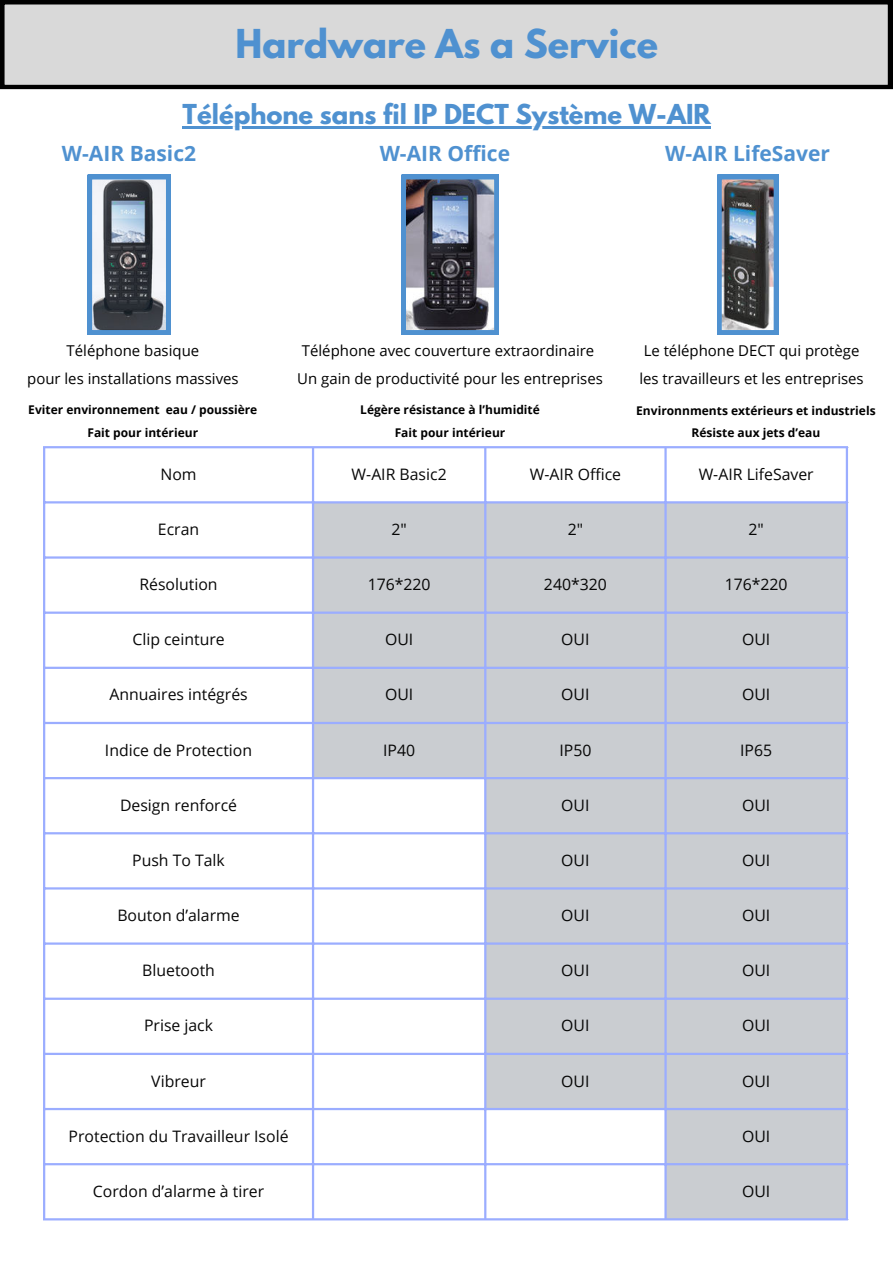
<style>
.page{position:relative;width:894px;height:1264px;background:#fff}
.page>*{position:absolute;margin:0;border:0;box-sizing:border-box;transform-origin:0 0}
.t1{font:700 35.25px "League Spartan";color:#4f91d0}
.t2{font:700 24.3px "League Spartan";color:#4f91d0}
.t3{font:700 21px "Open Sans";color:#4f91d0}
.t4{font:15.75px "Open Sans";color:#000}
.t5{font:15px/28.2px "Open Sans";color:#000;text-align:center}
.t6{font:700 12px/22.5px "Open Sans";color:#000;text-align:center}
</style>
<div class="page">
<svg style="left:0;top:0;width:892px;height:89px;background:#c1c1c1"></svg>
<svg style="left:88px;top:175px;width:82px;height:159px"></svg>
<img style="left:401px;top:175px;width:97px;height:159px">
<img style="left:717px;top:175px;width:60px;height:159px">
<hr style="left:182px;top:127px;width:528px;height:2px;background:#4f91d0">
<svg style="left:314px;top:503px;width:531px;height:715px;fill:#cacdd1"></svg>
<hr style="left:43px;top:448px;width:2px;height:770px;background:#99acff">
<hr style="left:312px;top:448px;width:2px;height:770px;background:#99acff">
<hr style="left:484px;top:448px;width:2px;height:770px;background:#99acff">
<hr style="left:664px;top:448px;width:2px;height:770px;background:#99acff">
<hr style="left:845px;top:448px;width:2px;height:770px;background:#99acff">
<hr style="left:43px;top:446px;width:804px;height:2px;background:#99acff">
<hr style="left:43px;top:501px;width:804px;height:2px;background:#99acff">
<hr style="left:43px;top:556px;width:804px;height:2px;background:#99acff">
<hr style="left:43px;top:611px;width:804px;height:3px;background:#99acff">
<hr style="left:43px;top:666px;width:804px;height:3px;background:#99acff">
<hr style="left:43px;top:722px;width:804px;height:2px;background:#99acff">
<hr style="left:43px;top:777px;width:804px;height:2px;background:#99acff">
<hr style="left:43px;top:832px;width:804px;height:2px;background:#99acff">
<hr style="left:43px;top:887px;width:804px;height:2px;background:#99acff">
<hr style="left:43px;top:942px;width:804px;height:2px;background:#99acff">
<hr style="left:43px;top:997px;width:804px;height:2px;background:#99acff">
<hr style="left:43px;top:1052px;width:804px;height:3px;background:#99acff">
<hr style="left:43px;top:1107px;width:804px;height:3px;background:#99acff">
<hr style="left:43px;top:1163px;width:804px;height:2px;background:#99acff">
<hr style="left:43px;top:1218px;width:804px;height:2px;background:#99acff">
<h1 class="t1" style="left:235px;top:16px;width:424px">Hardware As a Service</h1>
<h2 class="t2" style="left:182px;top:96px;width:529px">Téléphone sans fil IP DECT Système W-AIR</h2>
<h3 class="t3" style="left:62px;top:138px;width:136px">W-AIR Basic2</h3>
<h3 class="t3" style="left:379px;top:138px;width:132px">W-AIR Office</h3>
<h3 class="t3" style="left:665px;top:138px;width:166px">W-AIR LifeSaver</h3>
<p class="t5" style="left:27px;top:336px;width:213px">Téléphone basique<br>pour les installations massives</p>
<p class="t6" style="left:28px;top:398px;width:230px">Eviter environnement eau / poussière<br>Fait pour intérieur</p>
<p class="t5" style="left:297px;top:336px;width:307px">Téléphone avec couverture extraordinaire<br>Un gain de productivité pour les entreprises</p>
<p class="t6" style="left:360px;top:398px;width:181px">Légère résistance à l’humidité<br>Fait pour intérieur</p>
<p class="t5" style="left:639px;top:336px;width:226px;text-align:left">Le téléphone DECT qui protège les travailleurs et les entreprises</p>
<p class="t6" style="left:636px;top:399px;width:241px;line-height:22px">Environnments extérieurs et industriels<br>Résiste aux jets d’eau</p>
<p class="t4" style="left:160px;top:463px;width:38px">Nom</p>
<p class="t4" style="left:351px;top:463px;width:97px">W-AIR Basic2</p>
<p class="t4" style="left:529px;top:463px;width:93px">W-AIR Office</p>
<p class="t4" style="left:698px;top:463px;width:116px">W-AIR LifeSaver</p>
<p class="t4" style="left:158px;top:518px;width:43px">Ecran</p>
<p class="t4" style="left:391px;top:518px;width:17px">2"</p>
<p class="t4" style="left:567px;top:518px;width:17px">2"</p>
<p class="t4" style="left:748px;top:518px;width:17px">2"</p>
<p class="t4" style="left:139px;top:573px;width:80px">Résolution</p>
<p class="t4" style="left:367px;top:573px;width:64px">176*220</p>
<p class="t4" style="left:544px;top:573px;width:64px">240*320</p>
<p class="t4" style="left:724px;top:573px;width:64px">176*220</p>
<p class="t4" style="left:132px;top:629px;width:94px">Clip ceinture</p>
<p class="t4" style="left:385px;top:629px;width:30px">OUI</p>
<p class="t4" style="left:561px;top:629px;width:30px">OUI</p>
<p class="t4" style="left:742px;top:629px;width:30px">OUI</p>
<p class="t4" style="left:109px;top:684px;width:140px">Annuaires intégrés</p>
<p class="t4" style="left:385px;top:684px;width:30px">OUI</p>
<p class="t4" style="left:561px;top:684px;width:30px">OUI</p>
<p class="t4" style="left:742px;top:684px;width:30px">OUI</p>
<p class="t4" style="left:105px;top:739px;width:149px">Indice de Protection</p>
<p class="t4" style="left:383px;top:739px;width:33px">IP40</p>
<p class="t4" style="left:559px;top:739px;width:33px">IP50</p>
<p class="t4" style="left:740px;top:739px;width:33px">IP65</p>
<p class="t4" style="left:120px;top:794px;width:119px">Design renforcé</p>
<p class="t4" style="left:561px;top:794px;width:30px">OUI</p>
<p class="t4" style="left:742px;top:794px;width:30px">OUI</p>
<p class="t4" style="left:132px;top:849px;width:94px">Push To Talk</p>
<p class="t4" style="left:561px;top:849px;width:30px">OUI</p>
<p class="t4" style="left:742px;top:849px;width:30px">OUI</p>
<p class="t4" style="left:117px;top:904px;width:124px">Bouton d’alarme</p>
<p class="t4" style="left:561px;top:904px;width:30px">OUI</p>
<p class="t4" style="left:742px;top:904px;width:30px">OUI</p>
<p class="t4" style="left:142px;top:959px;width:74px">Bluetooth</p>
<p class="t4" style="left:561px;top:959px;width:30px">OUI</p>
<p class="t4" style="left:742px;top:959px;width:30px">OUI</p>
<p class="t4" style="left:144px;top:1014px;width:71px">Prise jack</p>
<p class="t4" style="left:561px;top:1014px;width:30px">OUI</p>
<p class="t4" style="left:742px;top:1014px;width:30px">OUI</p>
<p class="t4" style="left:151px;top:1070px;width:56px">Vibreur</p>
<p class="t4" style="left:561px;top:1070px;width:30px">OUI</p>
<p class="t4" style="left:742px;top:1070px;width:30px">OUI</p>
<p class="t4" style="left:69px;top:1125px;width:221px">Protection du Travailleur Isolé</p>
<p class="t4" style="left:742px;top:1125px;width:30px">OUI</p>
<p class="t4" style="left:93px;top:1180px;width:173px">Cordon d’alarme à tirer</p>
<p class="t4" style="left:742px;top:1180px;width:30px">OUI</p>
</div>
